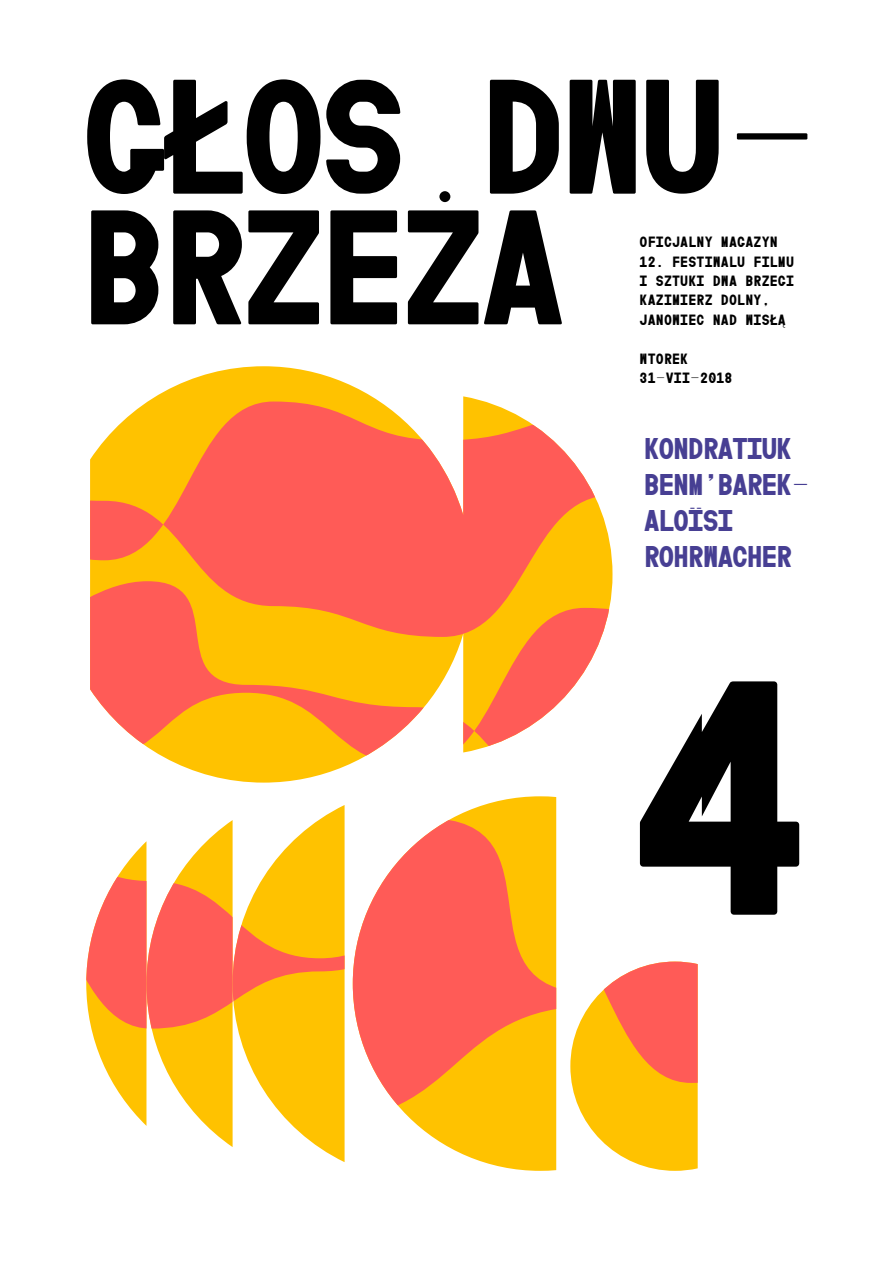
<style>
.page{position:relative;width:893px;height:1263px;background:#fff}
.page>*{position:absolute;margin:0;border:0;box-sizing:border-box;transform-origin:0 0}
.t1{font:113.85px/130.6px "Cindie Mono A";color:#000}
.t2{font:21px/36px "Cindie Mono A";color:#473f93}
.t3{font:10.5px/19.4px "Cindie Mono A";letter-spacing:.08em;color:#000}
</style>
<div class="page">
<svg style="left:640px;top:681px;width:159px;height:234px"></svg>
<svg style="left:90px;top:366px;width:508px;height:136px"></svg>
<svg style="left:90px;top:502px;width:522px;height:281px"></svg>
<svg style="left:86px;top:805px;width:259px;height:357px"></svg>
<svg style="left:353px;top:796px;width:203px;height:375px"></svg>
<svg style="left:570px;top:961px;width:128px;height:210px"></svg>
<h1 class="t1" style="left:84px;top:73px;width:739px">GŁOS DWU-<br>BRZEŻA</h1>
<p class="t3" style="left:640px;top:233px;width:139px">OFICJALNY MAGAZYN</p>
<p class="t3" style="left:640px;top:252px;width:155px">12. FESTIWALU FILMU<br>I SZTUKI DWA BRZEGI<br>KAZIMIERZ DOLNY,<br>JANOWIEC NAD WISŁĄ</p>
<p class="t3" style="left:640px;top:349px;width:94px">WTOREK<br>31–VII–2018</p>
<h2 class="t2" style="left:644px;top:431px;width:167px">KONDRATIUK<br>BENM’BAREK-<br>ALOÏSI<br>ROHRWACHER</h2>
</div>
